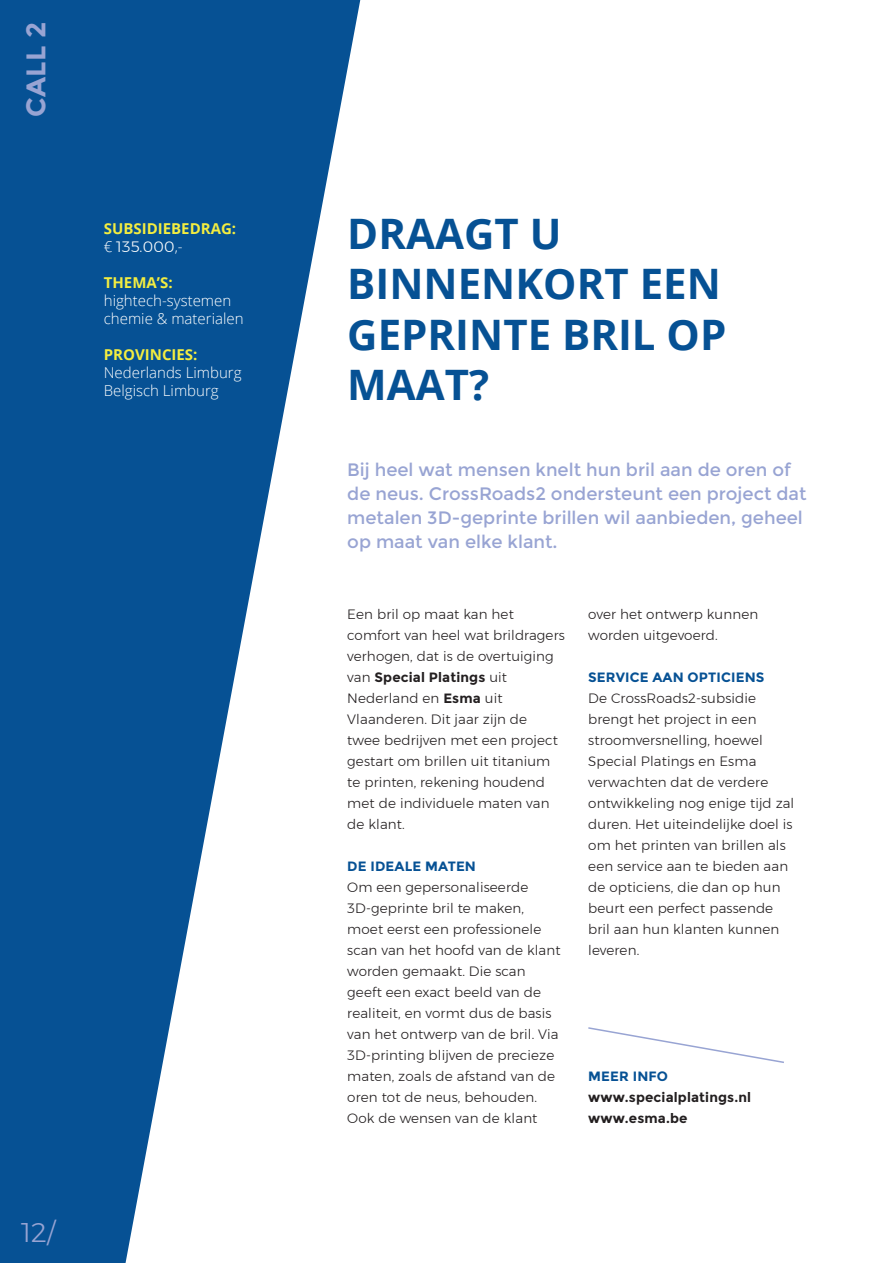
<style>
.page{position:relative;width:893px;height:1263px;background:#fff}
.page>*{position:absolute;margin:0;border:0;box-sizing:border-box;transform-origin:0 0}
.t1{font:700 42px/50.4px "Open Sans";color:#065194}
.t2{font:700 27px "Montserrat";color:#98a4d3}
.t3{font:300 27px "Montserrat";color:#98a4d3}
.t4{font:18px/24px "Montserrat";color:#98a4d3}
.t5{font:300 15px/18px "Open Sans";color:#fff}
.t6{font:700 15px "Open Sans";color:#f3ed40}
.t7{font:300 15px "Montserrat";color:#fff}
.t8{font:300 13.5px/21px "Montserrat";letter-spacing:.01em;color:#231f20}
.t9{font:700 13.5px "Montserrat";letter-spacing:.01em;color:#065194}
.t10{font:700 13.5px/21px "Montserrat";letter-spacing:.01em;color:#231f20}
.s1{font-family:"Open Sans"}
.s2{font-weight:700}
</style>
<div class="page">
<svg style="left:0;top:0;width:360px;height:1263px;fill:#065194"></svg>
<svg style="left:588px;top:1027px;width:196px;height:36px"></svg>
<h2 class="t2" style="left:20px;top:117px;width:97px;rotate:-90deg">CALL 2</h2>
<p class="t6" style="left:104px;top:218px;width:134px">SUBSIDIEBEDRAG:</p>
<p class="t7" style="left:104px;top:236px;width:80px"><span class="s1">€</span> 135.000<span class="s1">,-</span></p>
<p class="t6" style="left:104px;top:272px;width:70px">THEMA’S:</p>
<p class="t5" style="left:104px;top:291px;width:141px">hightech-systemen chemie &amp; materialen</p>
<p class="t6" style="left:104px;top:344px;width:95px">PROVINCIES:</p>
<p class="t5" style="left:104px;top:363px;width:139px">Nederlands Limburg<br>Belgisch Limburg</p>
<h2 class="t3" style="left:21px;top:1212px;width:36px">12/</h2>
<h1 class="t1" style="left:347px;top:207px;width:381px">DRAAGT U<br>BINNENKORT EEN<br>GEPRINTE BRIL OP<br>MAAT?</h1>
<h3 class="t4" style="left:347px;top:458px;width:461px">Bij heel wat mensen knelt hun bril aan de oren of de neus. CrossRoads2 ondersteunt een project dat metalen 3D-geprinte brillen wil aanbieden, geheel op maat van elke klant.</h3>
<p class="t8" style="left:347px;top:603px;width:219px">Een bril op maat kan het comfort van heel wat brildragers verhogen, dat is de overtuiging van <span class="s2">Special Platings</span> uit<br>Nederland en <span class="s2">Esma</span> uit<br>Vlaanderen. Dit jaar zijn de<br>twee bedrijven met een project gestart om brillen uit titanium te printen, rekening houdend met de individuele maten van de klant.</p>
<p class="t9" style="left:347px;top:858px;width:130px">DE IDEALE MATEN</p>
<p class="t8" style="left:347px;top:877px;width:215px">Om een gepersonaliseerde<br>3D-geprinte bril te maken, moet eerst een professionele scan van het hoofd van de klant worden gemaakt. Die scan geeft een exact beeld van de realiteit, en vormt dus de basis van het ontwerp van de bril. Via<br>3D-printing blijven de precieze maten, zoals de afstand van de oren tot de neus, behouden.<br>Ook de wensen van de klant</p>
<p class="t8" style="left:588px;top:604px;width:172px">over het ontwerp kunnen worden uitgevoerd.</p>
<p class="t9" style="left:588px;top:669px;width:178px">SERVICE AAN OPTICIENS</p>
<p class="t8" style="left:588px;top:688px;width:207px">De CrossRoads2-subsidie brengt het project in een stroomversnelling, hoewel<br>Special Platings en Esma verwachten dat de verdere ontwikkeling nog enige tijd zal duren. Het uiteindelijke doel is om het printen van brillen als een service aan te bieden aan de opticiens, die dan op hun beurt een perfect passende bril aan hun klanten kunnen leveren.</p>
<p class="t9" style="left:588px;top:1068px;width:81px">MEER INFO</p>
<p class="t10" style="left:588px;top:1087px;width:164px">www.specialplatings.nl www.esma.be</p>
</div>
